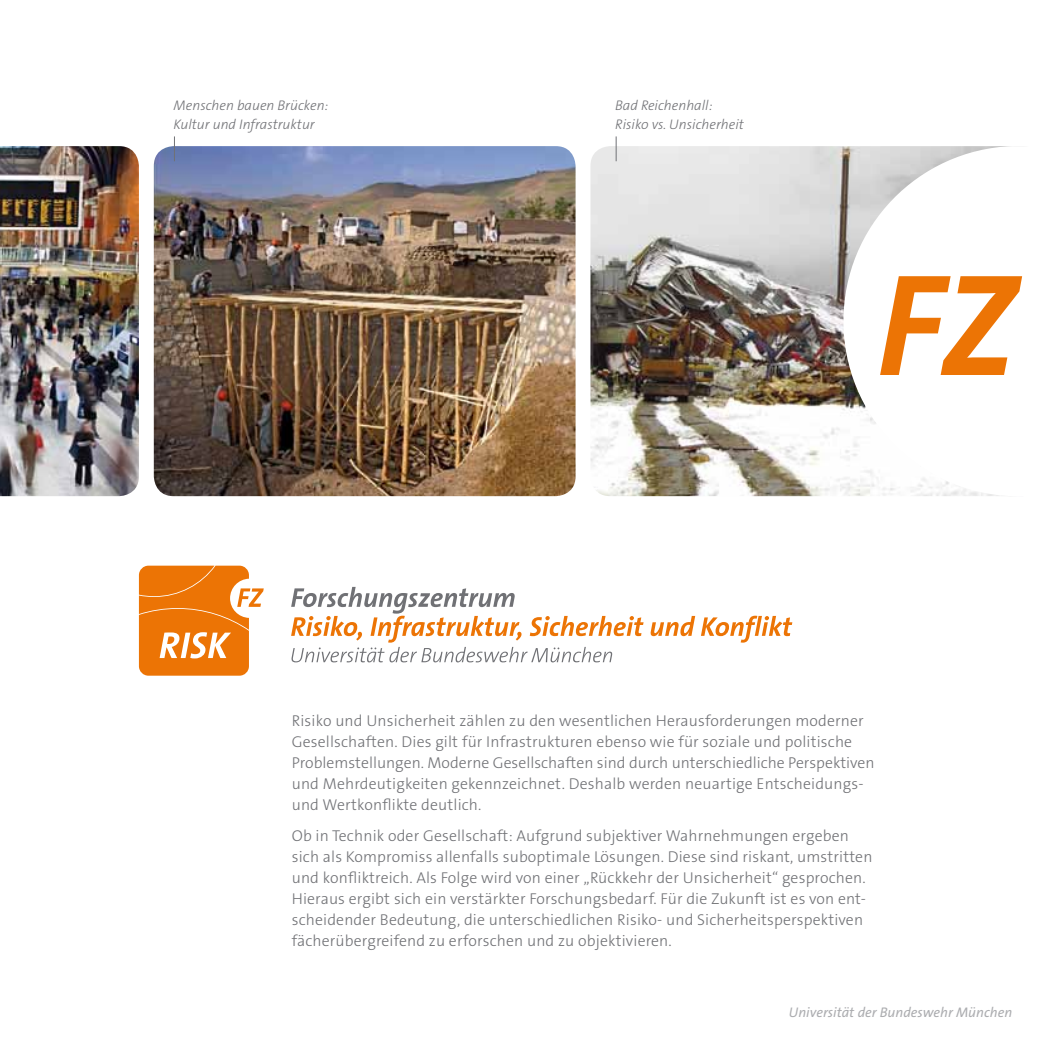
<style>
.page{position:relative;width:1042px;height:1042px;background:#fff}
.page>*{position:absolute;margin:0;border:0;box-sizing:border-box;transform-origin:0 0}
.t1{font:300 15.75px/21px "The Sans B3";letter-spacing:.01em;color:#707175}
.t2{font:italic 300 14px/19.2px "The Sans B3";color:#707175}
.t3{font:italic 14px "The Sans B5 Plain";color:#acadb0}
</style>
<div class="page">
<img style="left:154px;top:146px;width:421px;height:350px">
<img style="left:0;top:146px;width:139px;height:350px">
<img style="left:590px;top:146px;width:253px;height:350px">
<svg style="left:843px;top:146px;width:180px;height:350px"></svg>
<svg style="left:880px;top:276px;width:142px;height:99px"></svg>
<svg style="left:174px;top:136px;width:1px;height:25px"></svg>
<svg style="left:616px;top:136px;width:1px;height:25px"></svg>
<svg style="left:650px;top:616px;width:45px;height:20px"></svg>
<svg style="left:701px;top:616px;width:91px;height:26px"></svg>
<svg style="left:139px;top:566px;width:125px;height:110px"></svg>
<svg style="left:291px;top:587px;width:352px;height:75px"></svg>
<p class="t2" style="left:174px;top:96px;width:156px">Menschen bauen Brücken:<br>Kultur und Infrastruktur</p>
<p class="t2" style="left:615px;top:96px;width:130px">Bad Reichenhall:<br>Risiko vs. Unsicherheit</p>
<p class="t1" style="left:292px;top:711px;width:584px">Risiko und Unsicherheit zählen zu den wesentlichen Herausforderungen moderner Gesellschaften. Dies gilt für Infrastrukturen ebenso wie für soziale und politische Problemstellungen. Moderne Gesellschaften sind durch unterschiedliche Perspektiven und Mehrdeutigkeiten gekennzeichnet. Deshalb werden neuartige Entscheidungs&shy;und Wertkonflikte deutlich.</p>
<p class="t1" style="left:292px;top:826px;width:582px">Ob in Technik oder Gesellschaft: Aufgrund subjektiver Wahrnehmungen ergeben sich als Kompromiss allenfalls suboptimale Lösungen. Diese sind riskant, umstritten und konfliktreich. Als Folge wird von einer „Rückkehr der Unsicherheit“ gesprochen.<br>Hieraus ergibt sich ein verstärkter Forschungsbedarf. Für die Zukunft ist es von ent&shy;scheidender Bedeutung, die unterschiedlichen Risiko- und Sicherheitsperspektiven fächerübergreifend zu erforschen und zu objektivieren.</p>
<p class="t3" style="left:789px;top:1005px;width:225px">Universität der Bundeswehr München</p>
</div>
